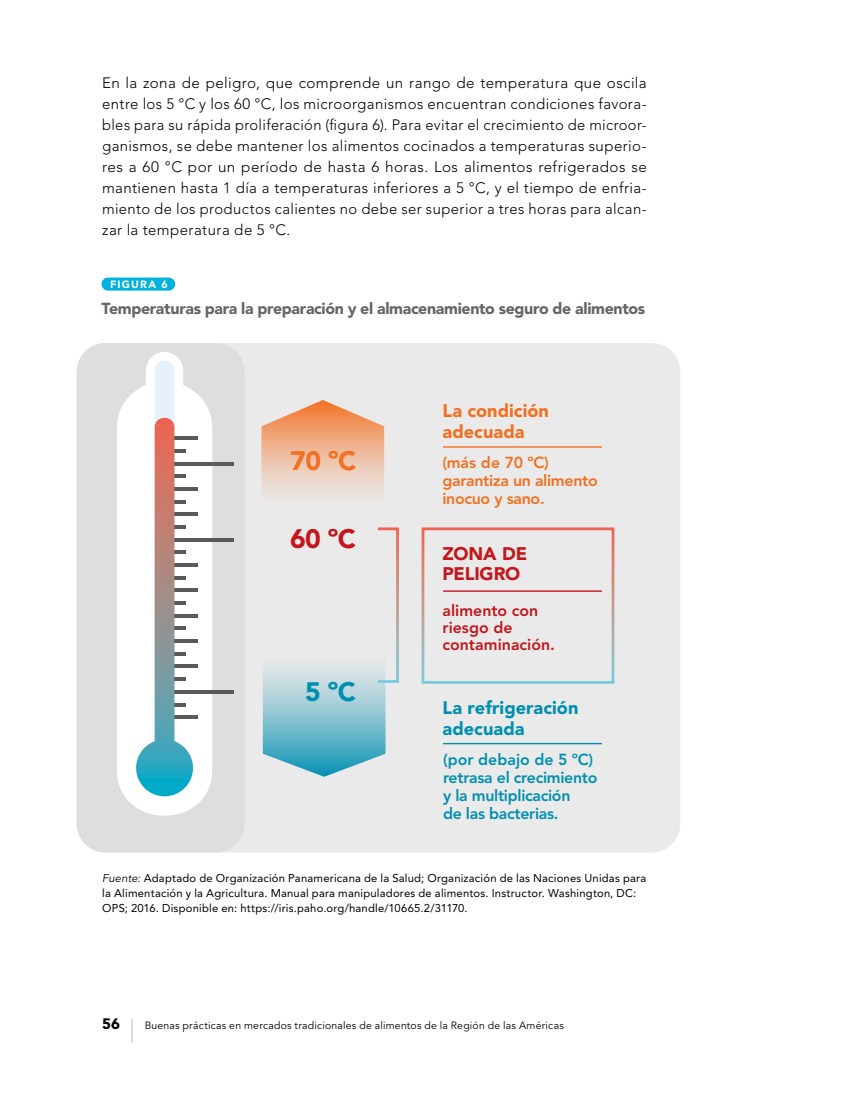
<style>
.page{position:relative;width:851px;height:1106px;background:#fff}
.page>*{position:absolute;margin:0;border:0;box-sizing:border-box;transform-origin:0 0}
.t1{font:900 26.55px "Avenir LT Std";color:#f36f21}
.t2{font:900 26.55px "Avenir LT Std";color:#c4161c}
.t3{font:900 26.55px "Avenir LT Std";color:#008fb1}
.t4{font:900 18.15px/20.4px "Avenir LT Std";letter-spacing:.005em;color:#008fb1}
.t5{font:900 18.15px/20.4px "Avenir LT Std";letter-spacing:.005em;color:#f36f21}
.t6{font:900 18.15px/20.4px "Avenir LT Std";letter-spacing:-.005em;color:#c4161c}
.t7{font:800 15.9px/18.1px "Avenir LT Std";letter-spacing:-.02em;color:#008fb1}
.t8{font:900 15.9px "Avenir LT Std";letter-spacing:-.02em;color:#676463}
.t9{font:800 15.9px/18.1px "Avenir LT Std";letter-spacing:-.02em;color:#f36f21}
.t10{font:800 15.9px/17.1px "Avenir LT Std";color:#c4161c}
.t11{font:300 15px/21px "Avenir LT Std";letter-spacing:.03em;color:#000;text-align:justify}
.t12{font:900 15px "Avenir LT Std";color:#000}
.t13{font:11.25px/15px "Avenir LT Std";letter-spacing:.02em;color:#000}
.t14{font:10.5px "Avenir LT Std";letter-spacing:.02em;color:#000}
.t15{font:900 10.5px "Avenir LT Std";letter-spacing:.115em;color:#fff}
.s1{font-style:italic}
</style>
<div class="page">
<div style="left:101px;top:277px;width:74px;height:13px;background:#00b2dd;border-radius:7px"></div>
<div style="left:77px;top:343px;width:603px;height:509px;background:#ebeaea;border-radius:29px"></div>
<div style="left:77px;top:343px;width:167px;height:509px;background:#dfdede;border-radius:29px"></div>
<svg style="left:261px;top:400px;width:123px;height:94px"></svg>
<svg style="left:117px;top:352px;width:95px;height:464px;fill:#fff"></svg>
<hr style="left:174px;top:436px;width:24px;height:4px;background:#58595b">
<hr style="left:174px;top:462px;width:60px;height:3px;background:#58595b">
<hr style="left:174px;top:487px;width:24px;height:3px;background:#58595b">
<hr style="left:174px;top:512px;width:24px;height:4px;background:#58595b">
<hr style="left:174px;top:538px;width:60px;height:3px;background:#58595b">
<hr style="left:174px;top:563px;width:24px;height:3px;background:#58595b">
<hr style="left:174px;top:614px;width:24px;height:3px;background:#58595b">
<hr style="left:174px;top:639px;width:24px;height:3px;background:#58595b">
<hr style="left:174px;top:665px;width:24px;height:3px;background:#58595b">
<hr style="left:174px;top:690px;width:60px;height:3px;background:#58595b">
<hr style="left:174px;top:715px;width:24px;height:4px;background:#58595b">
<hr style="left:174px;top:588px;width:24px;height:4px;background:#58595b">
<svg style="left:136px;top:361px;width:57px;height:435px;background:#c7ced0"></svg>
<svg style="left:263px;top:664px;width:122px;height:112px;background:#93c7d4"></svg>
<hr style="left:443px;top:446px;width:159px;height:1px;background:#f36f21">
<hr style="left:443px;top:743px;width:159px;height:1px;background:#008fb1">
<hr style="left:443px;top:590px;width:159px;height:2px;background:#c4161c">
<div style="left:376px;top:527px;width:23px;height:156px;border:3px solid #fff"></div>
<div style="left:421px;top:527px;width:193px;height:157px;border:3px solid #fff"></div>
<hr style="left:131px;top:1019px;width:2px;height:23px;background:#d1d3d4">
<p class="t11" style="left:102px;top:72px;width:546px">En la zona de peligro, que comprende un rango de temperatura que oscila entre los 5 °C y los 60 °C, los microorganismos encuentran condiciones favora&shy;bles para su rápida proliferación (figura 6). Para evitar el crecimiento de microor&shy;ganismos, se debe mantener los alimentos cocinados a temperaturas superio&shy;res a 60 °C por un período de hasta 6 horas. Los alimentos refrigerados se mantienen hasta 1 día a temperaturas inferiores a 5 °C, y el tiempo de enfria&shy;miento de los productos calientes no debe ser superior a tres horas para alcan&shy;zar la temperatura de 5 °C.</p>
<p class="t15" style="left:110px;top:278px;width:59px">FIGURA 6</p>
<p class="t8" style="left:101px;top:299px;width:545px">Temperaturas para la preparación y el almacenamiento seguro de alimentos</p>
<h1 class="t1" style="left:290px;top:444px;width:67px">70 ºC</h1>
<h1 class="t2" style="left:290px;top:522px;width:67px">60 ºC</h1>
<h1 class="t3" style="left:305px;top:676px;width:52px">5 ºC</h1>
<p class="t5" style="left:442px;top:401px;width:108px">La condición adecuada</p>
<p class="t9" style="left:442px;top:453px;width:157px">(más de 70 ºC) garantiza un alimento inocuo y sano.</p>
<p class="t6" style="left:442px;top:543px;width:86px">ZONA DE<br>PELIGRO</p>
<p class="t10" style="left:442px;top:602px;width:114px">alimento con riesgo de contaminación.</p>
<p class="t4" style="left:442px;top:697px;width:137px">La refrigeración adecuada</p>
<p class="t7" style="left:443px;top:750px;width:156px">(por debajo de 5 ºC) retrasa el crecimiento y la multiplicación<br>de las bacterias.</p>
<p class="t13" style="left:102px;top:871px;width:545px"><span class="s1">Fuente:</span> Adaptado de Organización Panamericana de la Salud; Organización de las Naciones Unidas para la Alimentación y la Agricultura. Manual para manipuladores de alimentos. Instructor. Washington, DC:<br>OPS; 2016. Disponible en: https://iris.paho.org/handle/10665.2/31170.</p>
<p class="t12" style="left:102px;top:1015px;width:19px">56</p>
<p class="t14" style="left:145px;top:1019px;width:420px">Buenas prácticas en mercados tradicionales de alimentos de la Región de las Américas</p>
</div>
